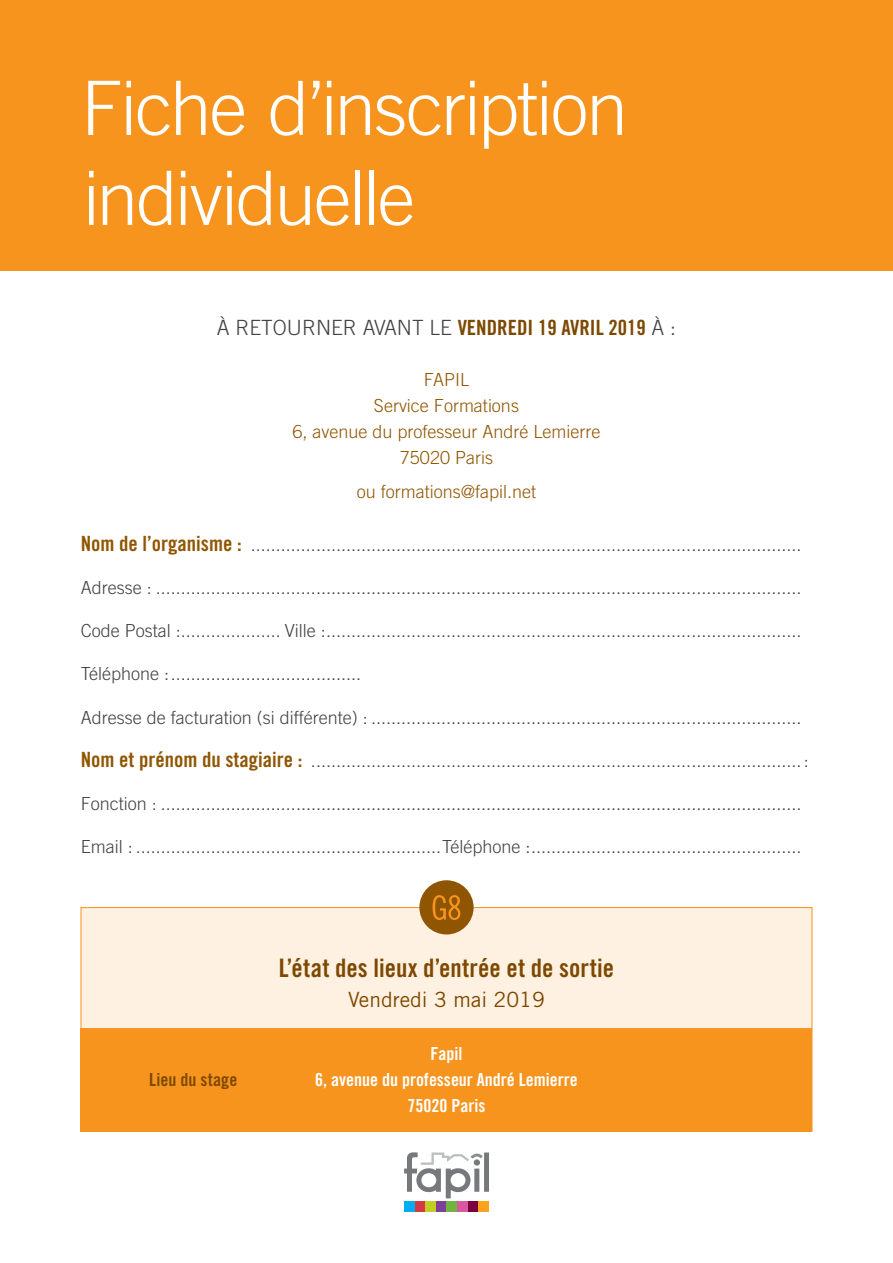
<style>
.page{position:relative;width:893px;height:1263px;background:#fff}
.page>*{position:absolute;margin:0;border:0;box-sizing:border-box;transform-origin:0 0}
.t1{font:300 75px/90px "Trade Gothic LT Std";letter-spacing:-.025em;color:#fff}
.t2{font:25.5px "Trade Gothic LT Std Bd Cn 20";letter-spacing:.01em;color:#7d4900}
.t3{font:300 21px "Trade Gothic LT Std";color:#414042}
.t4{font:21px "Trade Gothic LT Std";color:#7d4900}
.t5{font:300 18px "Trade Gothic LT Std";color:#414042}
.t6{font:300 18px/25.8px "Trade Gothic LT Std";color:#905501;text-align:center}
.t7{font:18px/25.8px "Trade Gothic LT Std Bd Cn 20";color:#fff;text-align:center}
.t8{font:18px "Trade Gothic LT Std Bd Cn 20";letter-spacing:.005em;color:#7d4900}
.s1{font-family:"Trade Gothic LT Std Bd Cn 20";font-weight:400;color:#7d4900}
.s2{font-family:"Trade Gothic LT Std Bd Cn 20";font-weight:400;font-size:21px;color:#905501}
</style>
<div class="page">
<div style="left:81px;top:907px;width:731px;height:224px;background:#fff1e2;border:1px solid #f7941e"></div>
<div style="left:0;top:0;width:893px;height:270px;background:#f7941e"></div>
<div style="left:415px;top:1201px;width:10px;height:11px;background:#d53847"></div>
<div style="left:404px;top:1201px;width:11px;height:11px;background:#00aeef"></div>
<div style="left:425px;top:1201px;width:11px;height:11px;background:#c2cd23"></div>
<div style="left:436px;top:1201px;width:10px;height:11px;background:#7f3f98"></div>
<div style="left:446px;top:1201px;width:11px;height:11px;background:#6eb640"></div>
<div style="left:457px;top:1201px;width:11px;height:11px;background:#d958a0"></div>
<div style="left:468px;top:1201px;width:10px;height:11px;background:#7b003f"></div>
<div style="left:478px;top:1201px;width:11px;height:11px;background:#faa21b"></div>
<div style="left:484px;top:1152px;width:5px;height:40px;background:#77787b"></div>
<svg style="left:404px;top:1152px;width:82px;height:47px"></svg>
<div style="left:81px;top:1028px;width:731px;height:103px;background:#f7941e"></div>
<div style="left:419px;top:880px;width:55px;height:54px;background:#905501;border-radius:50%"></div>
<svg style="left:433px;top:895px;width:27px;height:25px"></svg>
<h1 class="t1" style="left:81px;top:62px;width:549px">Fiche d’inscription individuelle</h1>
<p class="t3" style="left:217px;top:315px;width:461px">À RETOURNER AVANT LE <span class="s1">VENDREDI 19 AVRIL 2019</span> À :</p>
<p class="t6" style="left:292px;top:367px;width:310px">FAPIL<br>Service Formations<br>6, avenue du professeur André Lemierre<br>75020 Paris</p>
<p class="t6" style="left:357px;top:479px;width:181px">ou formations@fapil.net</p>
<p class="t5" style="left:81px;top:534px;width:722px"><span class="s2">Nom de l’organisme :</span> ..............................................................................................................</p>
<p class="t5" style="left:81px;top:577px;width:722px">Adresse : .................................................................................................................................</p>
<p class="t5" style="left:81px;top:620px;width:722px">Code Postal :.................... Ville :...............................................................................................</p>
<p class="t5" style="left:81px;top:663px;width:282px">Téléphone :......................................</p>
<p class="t5" style="left:81px;top:707px;width:722px">Adresse de facturation (si différente) : ......................................................................................</p>
<p class="t5" style="left:81px;top:750px;width:729px"><span class="s2">Nom et prénom du stagiaire :</span> ..................................................................................................:</p>
<p class="t5" style="left:81px;top:793px;width:722px">Fonction : ................................................................................................................................</p>
<p class="t5" style="left:81px;top:836px;width:722px">Email : .............................................................Téléphone :......................................................</p>
<p class="t8" style="left:149px;top:1069px;width:90px">Lieu du stage</p>
<h2 class="t2" style="left:279px;top:953px;width:337px">L’état des lieux d’entrée et de sortie</h2>
<p class="t4" style="left:348px;top:987px;width:198px">Vendredi 3 mai 2019</p>
<p class="t7" style="left:315px;top:1041px;width:264px">Fapil<br>6, avenue du professeur André Lemierre<br>75020 Paris</p>
</div>
